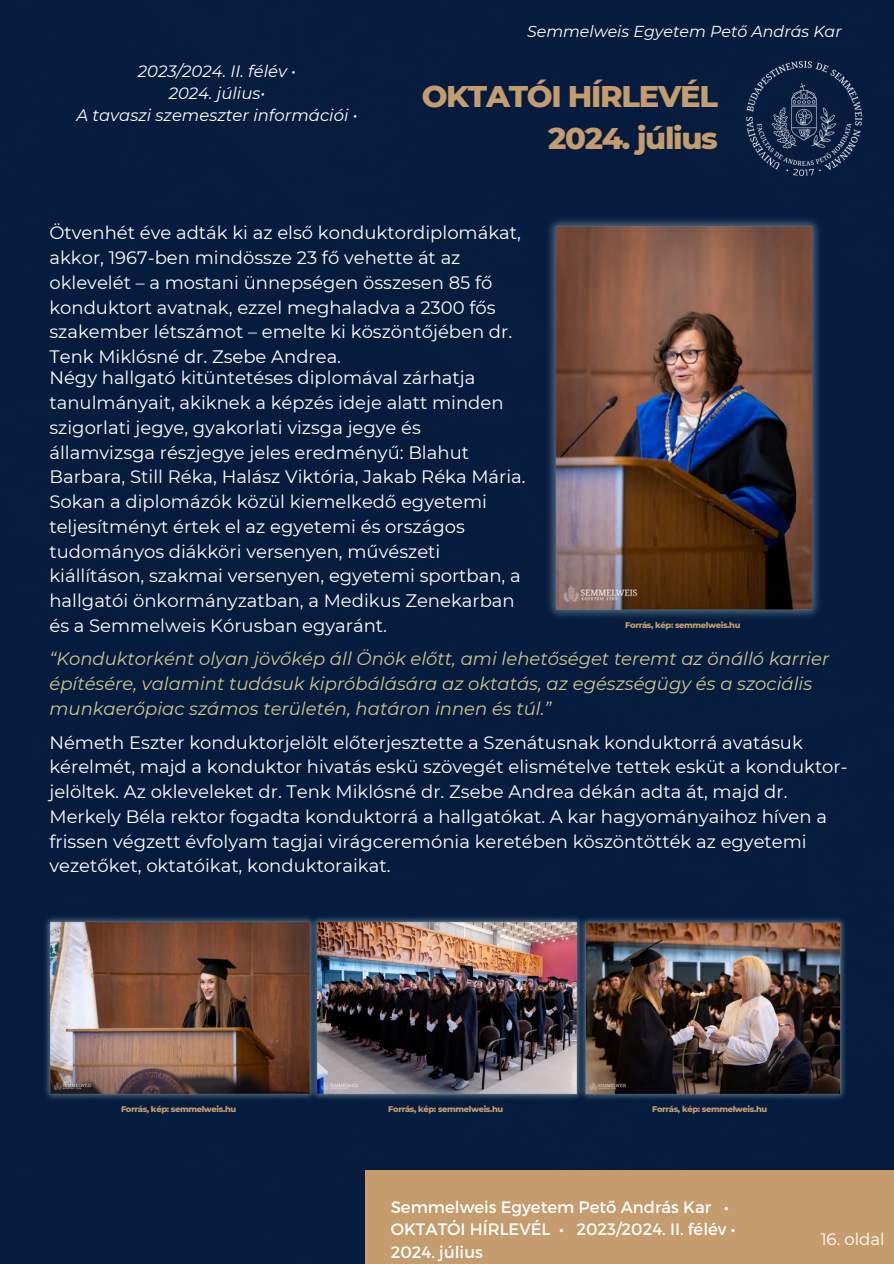
<style>
.page{position:relative;width:894px;height:1264px;background:#fff}
.page>*{position:absolute;margin:0;border:0;box-sizing:border-box;transform-origin:0 0}
.t1{font:800 30.45px/42.5px "Montserrat";letter-spacing:-.045em;color:#c59c6d;text-align:right}
.t2{font:18px/24.8px "Montserrat";color:#fff}
.t3{font:italic 18px/24.8px "Montserrat";color:#cfc88f}
.t4{font:16.5px/22.5px "Montserrat";color:#fff}
.t5{font:italic 16.5px/22.4px "Montserrat";color:#fff;text-align:center}
.t6{font:italic 15.9px "Montserrat";color:#fff}
.t7{font:800 8.4px "Montserrat";letter-spacing:-.045em;color:#c59c6d}
</style>
<div class="page">
<div style="left:0;top:0;width:893px;height:1263px;background:#051c3e"></div>
<div style="left:365px;top:1170px;width:528px;height:93px;background:#c59c6d"></div>
<img style="left:730px;top:45px;width:147px;height:146px">
<img style="left:541px;top:204px;width:285px;height:427px">
<img style="left:324px;top:912px;width:267px;height:191px">
<img style="left:36px;top:912px;width:288px;height:191px">
<img style="left:571px;top:913px;width:283px;height:189px">
<h2 class="t5" style="left:76px;top:59px;width:283px">2023/2024. II. félév •<br>2024. július•<br>A tavaszi szemeszter információi •</h2>
<h2 class="t6" style="left:527px;top:21px;width:316px">Semmelweis Egyetem Pető András Kar</h2>
<p class="t1" style="left:421px;top:75px;width:297px">OKTATÓI HÍRLEVÉL<br>2024. július</p>
<h2 class="t2" style="left:49px;top:220px;width:473px">Ötvenhét éve adták ki az első konduktordiplomákat, akkor, 1967-ben mindössze 23 fő vehette át az oklevelét – a mostani ünnepségen összesen 85 fő konduktort avatnak, ezzel meghaladva a 2300 fős szakember létszámot – emelte ki köszöntőjében dr.<br>Tenk Miklósné dr. Zsebe Andrea.</h2>
<p class="t2" style="left:49px;top:365px;width:477px">Négy hallgató kitüntetéses diplomával zárhatja tanulmányait, akiknek a képzés ideje alatt minden szigorlati jegye, gyakorlati vizsga jegye és államvizsga részjegye jeles eredményű: Blahut Barbara, Still Réka, Halász Viktória, Jakab Réka Mária.<br>Sokan a diplomázók közül kiemelkedő egyetemi teljesítményt értek el az egyetemi és országos tudományos diákköri versenyen, művészeti kiállításon, szakmai versenyen, egyetemi sportban, a hallgatói önkormányzatban, a Medikus Zenekarban és a Semmelweis Kórusban egyaránt.</p>
<p class="t3" style="left:49px;top:646px;width:781px">“Konduktorként olyan jövőkép áll Önök előtt, ami lehetőséget teremt az önálló karrier építésére, valamint tudásuk kipróbálására az oktatás, az egészségügy és a szociális munkaerőpiac számos területén, határon innen és túl.”</p>
<p class="t2" style="left:49px;top:729px;width:799px">Németh Eszter konduktorjelölt előterjesztette a Szenátusnak konduktorrá avatásuk kérelmét, majd a konduktor hivatás eskü szövegét elismételve tettek esküt a konduktor&shy;jelöltek. Az okleveleket dr. Tenk Miklósné dr. Zsebe Andrea dékán adta át, majd dr.<br>Merkely Béla rektor fogadta konduktorrá a hallgatókat. A kar hagyományaihoz híven a frissen végzett évfolyam tagjai virágceremónia keretében köszöntötték az egyetemi vezetőket, oktatóikat, konduktoraikat.</p>
<p class="t7" style="left:625px;top:620px;width:117px">Forrás, kép: semmelweis.hu</p>
<p class="t7" style="left:121px;top:1103px;width:117px">Forrás, kép: semmelweis.hu</p>
<p class="t7" style="left:388px;top:1103px;width:117px">Forrás, kép: semmelweis.hu</p>
<h2 class="t7" style="left:651px;top:1103px;width:117px">Forrás, kép: semmelweis.hu</h2>
<h2 class="t4" style="left:390px;top:1194px;width:346px">Semmelweis Egyetem Pető András Kar •<br>OKTATÓI HÍRLEVÉL • 2023/2024. II. félév •<br>2024. július</h2>
<p class="t4" style="left:820px;top:1227px;width:65px">16. oldal</p>
</div>
